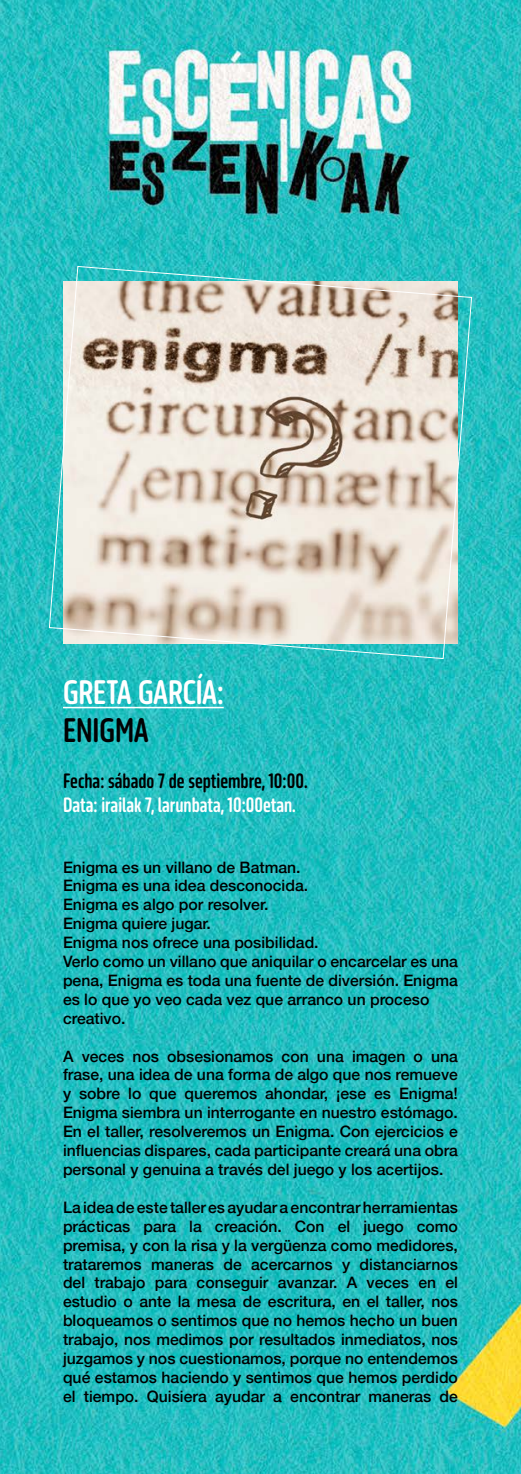
<style>
.page{position:relative;width:521px;height:1474px;background:#fff}
.page>*{position:absolute;margin:0;border:0;box-sizing:border-box;transform-origin:0 0}
.t1{font:700 31.5px "October Compressed DL";color:#fff}
.t2{font:700 31.5px "October Compressed DL";color:#020203}
.t3{font:700 19.25px "October Compressed DL";color:#fff}
.t4{font:700 19.25px "October Compressed DL";color:#000}
.t5{font:500 15.75px/18.9px "Helvetica Neue";color:#000;text-align:justify}
</style>
<div class="page">
<img style="left:0;top:0;width:521px;height:1473px">
<hr style="left:63px;top:706px;width:161px;height:2px;background:#fff">
<svg style="left:48px;top:265px;width:424px;height:394px;background:#c3cdc2"></svg>
<h1 class="t1" style="left:63px;top:672px;width:162px">GRETA GARCÍA:</h1>
<h1 class="t2" style="left:63px;top:710px;width:87px">ENIGMA</h1>
<p class="t4" style="left:63px;top:769px;width:246px">Fecha: sábado 7 de septiembre, 10:00.</p>
<p class="t3" style="left:63px;top:792px;width:234px">Data: irailak 7, larunbata, 10:00etan.</p>
<p class="t5" style="left:63px;top:856px;width:396px;text-align:left">Enigma es un villano de Batman.<br>Enigma es una idea desconocida.<br>Enigma es algo por resolver.<br>Enigma quiere jugar.<br>Enigma nos ofrece una posibilidad.<br>Verlo como un villano que aniquilar o encarcelar es una pena, Enigma es toda una fuente de diversión. Enigma es lo que yo veo cada vez que arranco un proceso creativo.</p>
<p class="t5" style="left:63px;top:1045px;width:396px">A veces nos obsesionamos con una imagen o una frase, una idea de una forma de algo que nos remueve y sobre lo que queremos ahondar, ¡ese es Enigma!<br>Enigma siembra un interrogante en nuestro estómago.<br>En el taller, resolveremos un Enigma. Con ejercicios e influencias dispares, cada participante creará una obra personal y genuina a través del juego y los acertijos.</p>
<p class="t5" style="left:63px;top:1196px;width:396px">La idea de este taller es ayudar a encontrar herramientas prácticas para la creación. Con el juego como premisa, y con la risa y la vergüenza como medidores, trataremos maneras de acercarnos y distanciarnos del trabajo para conseguir avanzar. A veces en el estudio o ante la mesa de escritura, en el taller, nos bloqueamos o sentimos que no hemos hecho un buen trabajo, nos medimos por resultados inmediatos, nos juzgamos y nos cuestionamos, porque no entendemos qué estamos haciendo y sentimos que hemos perdido el tiempo. Quisiera ayudar a encontrar maneras de</p>
</div>
